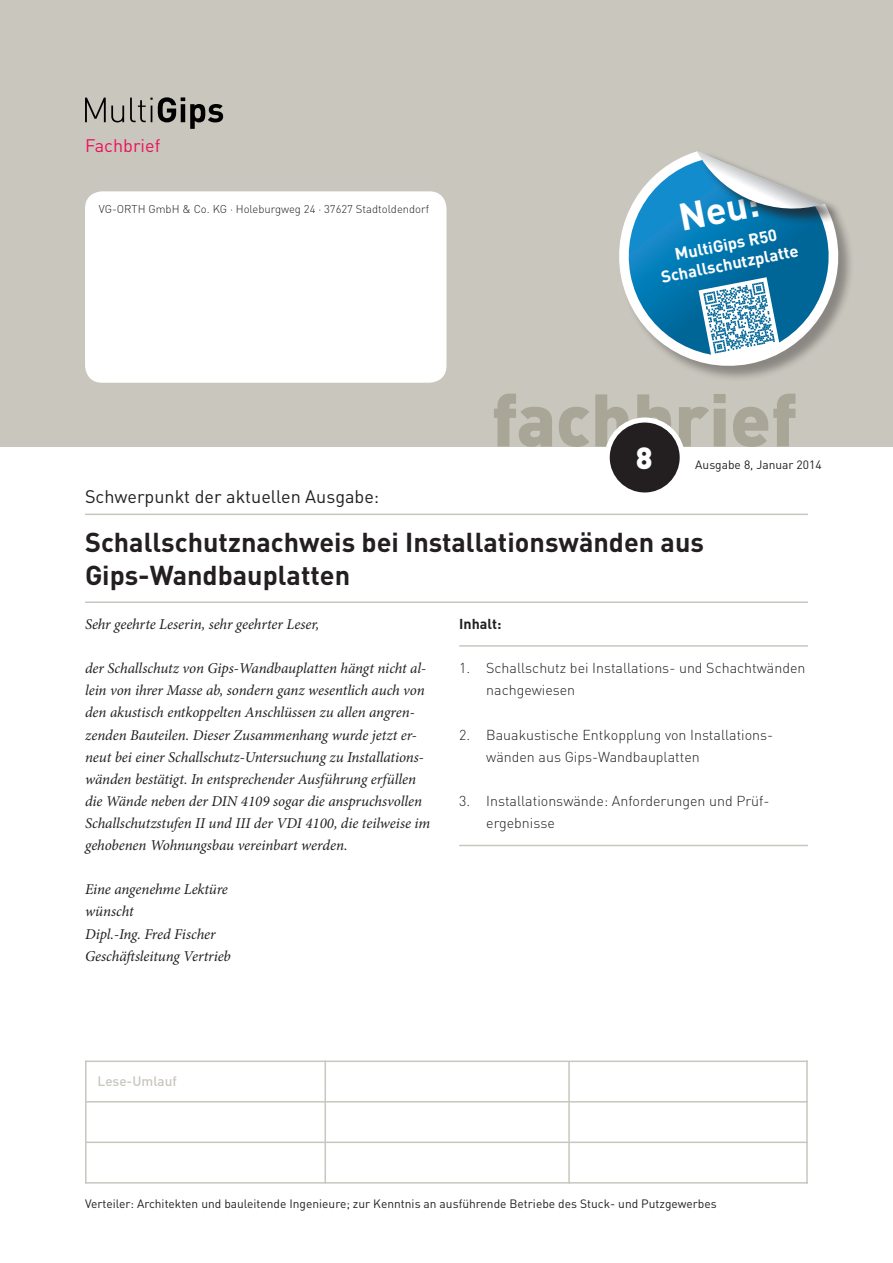
<style>
.page{position:relative;width:893px;height:1263px;background:#fff}
.page>*{position:absolute;margin:0;border:0;box-sizing:border-box;transform-origin:0 0}
.t1{font:900 73.2px "DINOT";color:#a9a698}
.t2{font:700 37.8px "DINOT";color:#fff}
.t3{font:900 30.3px "DINOT";color:#fff}
.t4{font:700 27px/32.4px "DINOT";color:#231f20}
.t5{font:18px "DINOT";color:#231f20}
.t6{font:18px "DINOT";color:#ee1059}
.t7{font:700 16.5px/19.8px "DINOT";color:#fff;text-align:center}
.t8{font:italic 15px/22px "Minion Pro";letter-spacing:-.005em;color:#231f20}
.t9{font:300 14.25px/22px "DINOT";color:#231f20}
.t10{font:700 14.25px "DINOT";color:#231f20}
.t11{font:500 13.5px "DINOT";color:#c9c6be}
.t12{font:12px "DINOT";color:#231f20}
.t13{font:300 11.25px "DINOT";color:#231f20}
</style>
<div class="page">
<div style="left:0;top:0;width:893px;height:446px;background:#c9c6be"></div>
<div style="left:85px;top:191px;width:361px;height:192px;background:#fff;border-radius:17px"></div>
<hr style="left:85px;top:1060px;width:723px;height:2px;background:#c9c6be">
<hr style="left:85px;top:1101px;width:723px;height:1px;background:#c9c6be">
<hr style="left:85px;top:1141px;width:723px;height:2px;background:#c9c6be">
<hr style="left:85px;top:1182px;width:723px;height:1px;background:#c9c6be">
<hr style="left:324px;top:1060px;width:2px;height:123px;background:#c9c6be">
<hr style="left:568px;top:1061px;width:2px;height:122px;background:#c9c6be">
<hr style="left:806px;top:1060px;width:2px;height:123px;background:#c9c6be">
<hr style="left:85px;top:1060px;width:2px;height:123px;background:#c9c6be">
<svg style="left:85px;top:98px;width:39px;height:24px"></svg>
<svg style="left:130px;top:97px;width:93px;height:32px"></svg>
<hr style="left:85px;top:514px;width:723px;height:1px;background:#c9c6be">
<hr style="left:85px;top:601px;width:723px;height:2px;background:#c9c6be">
<hr style="left:459px;top:645px;width:349px;height:2px;background:#c9c6be">
<hr style="left:459px;top:845px;width:349px;height:1px;background:#c9c6be">
<div style="left:607px;top:420px;width:75px;height:75px;background:#231f20;border-radius:50%"></div>
<div style="left:605px;top:417px;width:80px;height:80px;border:5px solid #fff;border-radius:50%"></div>
<div style="left:619px;top:152px;width:236px;height:230px;background:#231f20;opacity:.38"></div>
<svg style="left:619px;top:152px;width:228px;height:222px"></svg>
<div style="left:699px;top:152px;width:143px;height:73px;background:#231f20;opacity:.75"></div>
<svg style="left:620px;top:151px;width:217px;height:214px"></svg>
<p class="t6" style="left:85px;top:133px;width:77px">Fachbrief</p>
<p class="t13" style="left:99px;top:201px;width:332px">VG-ORTH GmbH &amp; Co. KG · Holeburgweg 24 · 37627 Stadtoldendorf</p>
<h2 class="t2" style="left:674px;top:193px;width:82px;rotate:-11deg">Neu:</h2>
<p class="t7" style="left:656px;top:247px;width:141px;rotate:-11deg">MultiGips R50<br>Schallschutzplatte</p>
<p class="t5" style="left:85px;top:484px;width:296px">Schwerpunkt der aktuellen Ausgabe:</p>
<h1 class="t1" style="left:492px;top:370px;width:307px">fachbrief</h1>
<h3 class="t3" style="left:636px;top:437px;width:18px">8</h3>
<p class="t12" style="left:695px;top:457px;width:128px">Ausgabe 8, Januar 2014</p>
<h3 class="t4" style="left:85px;top:525px;width:620px">Schallschutznachweis bei Installationswänden aus<br>Gips-Wandbauplatten</h3>
<p class="t8" style="left:85px;top:613px;width:236px">Sehr geehrte Leserin, sehr geehrter Leser,</p>
<p class="t8" style="left:85px;top:657px;width:347px">der Schallschutz von Gips-Wandbauplatten hängt nicht al&shy;lein von ihrer Masse ab, sondern ganz wesentlich auch von den akustisch entkoppelten Anschlüssen zu allen angren&shy;zenden Bauteilen. Dieser Zusammenhang wurde jetzt er&shy;neut bei einer Schallschutz-Untersuchung zu Installations&shy;wänden bestätigt. In entsprechender Ausführung erfüllen die Wände neben der DIN 4109 sogar die anspruchsvollen Schallschutzstufen II und III der VDI 4100, die teilweise im gehobenen Wohnungsbau vereinbart werden.</p>
<p class="t8" style="left:85px;top:878px;width:147px">Eine angenehme Lektüre wünscht<br>Dipl.-Ing. Fred Fischer<br>Geschäftsleitung Vertrieb</p>
<p class="t10" style="left:459px;top:614px;width:44px">Inhalt:</p>
<p class="t9" style="left:486px;top:656px;width:321px;text-indent:-27px">1. Schallschutz bei Installations- und Schachtwänden nachgewiesen</p>
<p class="t9" style="left:486px;top:723px;width:289px;text-indent:-27px">2. Bauakustische Entkopplung von Installations&shy;wänden aus Gips-Wandbauplatten</p>
<p class="t9" style="left:486px;top:789px;width:285px;text-indent:-27px">3. Installationswände: Anforderungen und Prüf&shy;ergebnisse</p>
<p class="t11" style="left:98px;top:1072px;width:81px">Lese-Umlauf</p>
<p class="t12" style="left:85px;top:1195px;width:633px">Verteiler: Architekten und bauleitende Ingenieure; zur Kenntnis an ausführende Betriebe des Stuck- und Putzgewerbes</p>
</div>
